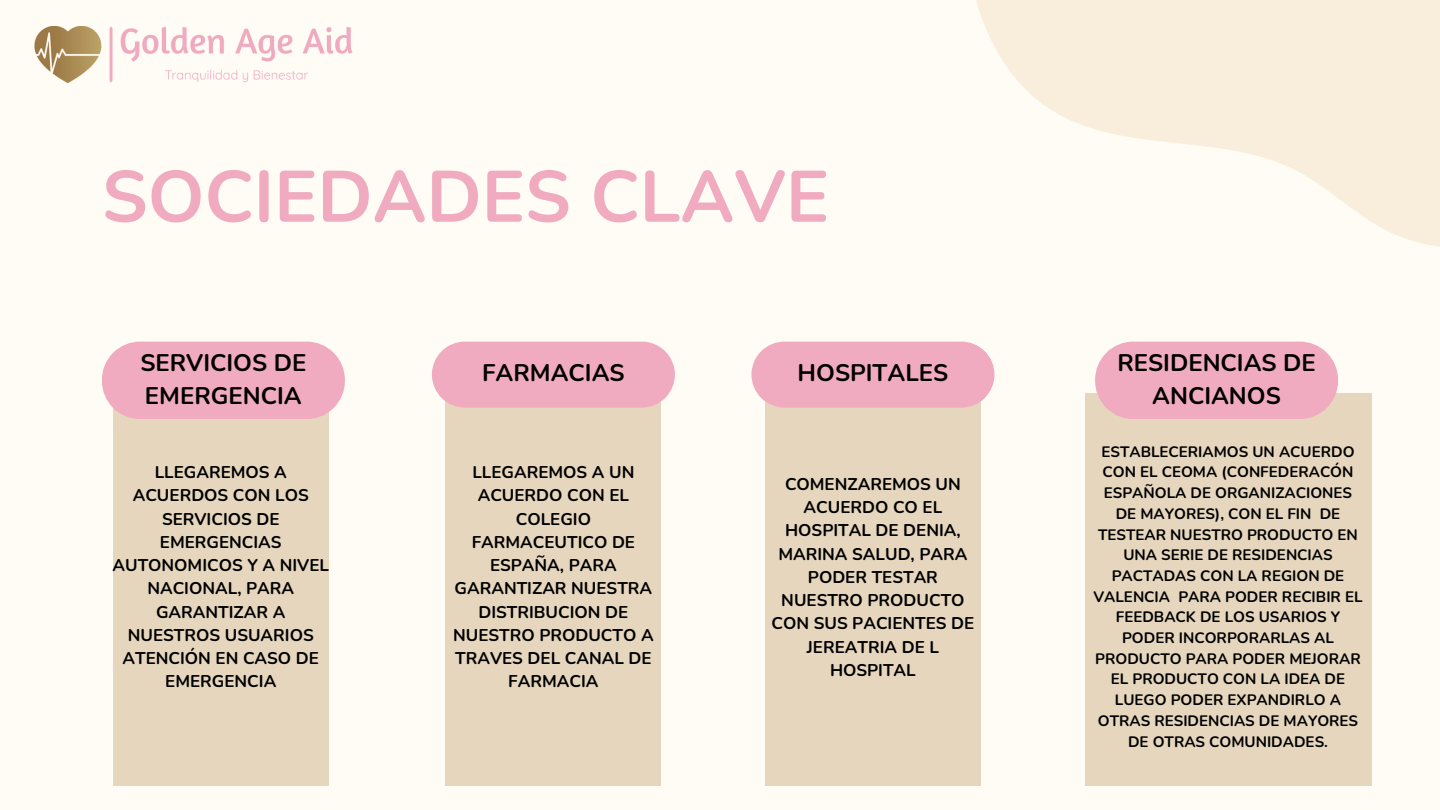
<style>
.page{position:relative;width:1440px;height:810px;background:#fffbf5}
.page>*{position:absolute;margin:0;border:0;box-sizing:border-box;transform-origin:0 0}
.t1{font:700 72.4px "Nunito";color:#f0abc1}
.t2{font:700 24px/33px "Nunito";color:#000}
.t3{font:700 17px/23.2px "Nunito";color:#000;text-align:center}
.t4{font:700 15.1px/20.7px "Nunito";color:#000;text-align:center}
</style>
<div class="page">
<div style="left:113px;top:408px;width:215px;height:378px;background:#e5d6bd"></div>
<div style="left:102px;top:342px;width:243px;height:77px;background:#f0abc1"></div>
<div style="left:446px;top:394px;width:215px;height:392px;background:#e5d6bd"></div>
<svg style="left:432px;top:342px;width:243px;height:66px;background:#f0afc3"></svg>
<div style="left:765px;top:394px;width:216px;height:392px;background:#e5d6bd"></div>
<svg style="left:751px;top:342px;width:61px;height:66px;background:#f1b4c6"></svg>
<div style="left:1085px;top:394px;width:287px;height:392px;background:#e5d6bd"></div>
<svg style="left:812px;top:0;width:628px;height:419px"></svg>
<img style="left:35px;top:26px;width:318px;height:56px">
<p class="t1" style="left:102px;top:149px;width:729px">SOCIEDADES CLAVE</p>
<p class="t2" style="left:140px;top:346px;width:168px">SERVICIOS DE<br>EMERGENCIA</p>
<p class="t2" style="left:482px;top:357px;width:144px">FARMACIAS</p>
<p class="t2" style="left:798px;top:357px;width:152px">HOSPITALES</p>
<p class="t2" style="left:1117px;top:346px;width:200px;text-align:center">RESIDENCIAS DE<br>ANCIANOS</p>
<p class="t3" style="left:113px;top:461px;width:218px">LLEGAREMOS A<br>ACUERDOS CON LOS<br>SERVICIOS DE<br>EMERGENCIAS<br>AUTONOMICOS Y A NIVEL<br>NACIONAL, PARA<br>GARANTIZAR A<br>NUESTROS USUARIOS<br>ATENCIÓN EN CASO DE<br>EMERGENCIA</p>
<p class="t3" style="left:453px;top:461px;width:202px">LLEGAREMOS A UN<br>ACUERDO CON EL<br>COLEGIO<br>FARMACEUTICO DE<br>ESPAÑA, PARA<br>GARANTIZAR NUESTRA<br>DISTRIBUCION DE<br>NUESTRO PRODUCTO A<br>TRAVES DEL CANAL DE<br>FARMACIA</p>
<p class="t3" style="left:772px;top:473px;width:204px">COMENZAREMOS UN<br>ACUERDO CO EL<br>HOSPITAL DE DENIA,<br>MARINA SALUD, PARA<br>PODER TESTAR<br>NUESTRO PRODUCTO<br>CON SUS PACIENTES DE<br>JEREATRIA DE L<br>HOSPITAL</p>
<p class="t4" style="left:1093px;top:441px;width:271px">ESTABLECERIAMOS UN ACUERDO<br>CON EL CEOMA (CONFEDERACÓN<br>ESPAÑOLA DE ORGANIZACIONES<br>DE MAYORES), CON EL FIN DE<br>TESTEAR NUESTRO PRODUCTO EN<br>UNA SERIE DE RESIDENCIAS<br>PACTADAS CON LA REGION DE<br>VALENCIA PARA PODER RECIBIR EL<br>FEEDBACK DE LOS USARIOS Y<br>PODER INCORPORARLAS AL<br>PRODUCTO PARA PODER MEJORAR<br>EL PRODUCTO CON LA IDEA DE<br>LUEGO PODER EXPANDIRLO A<br>OTRAS RESIDENCIAS DE MAYORES<br>DE OTRAS COMUNIDADES.</p>
</div>
